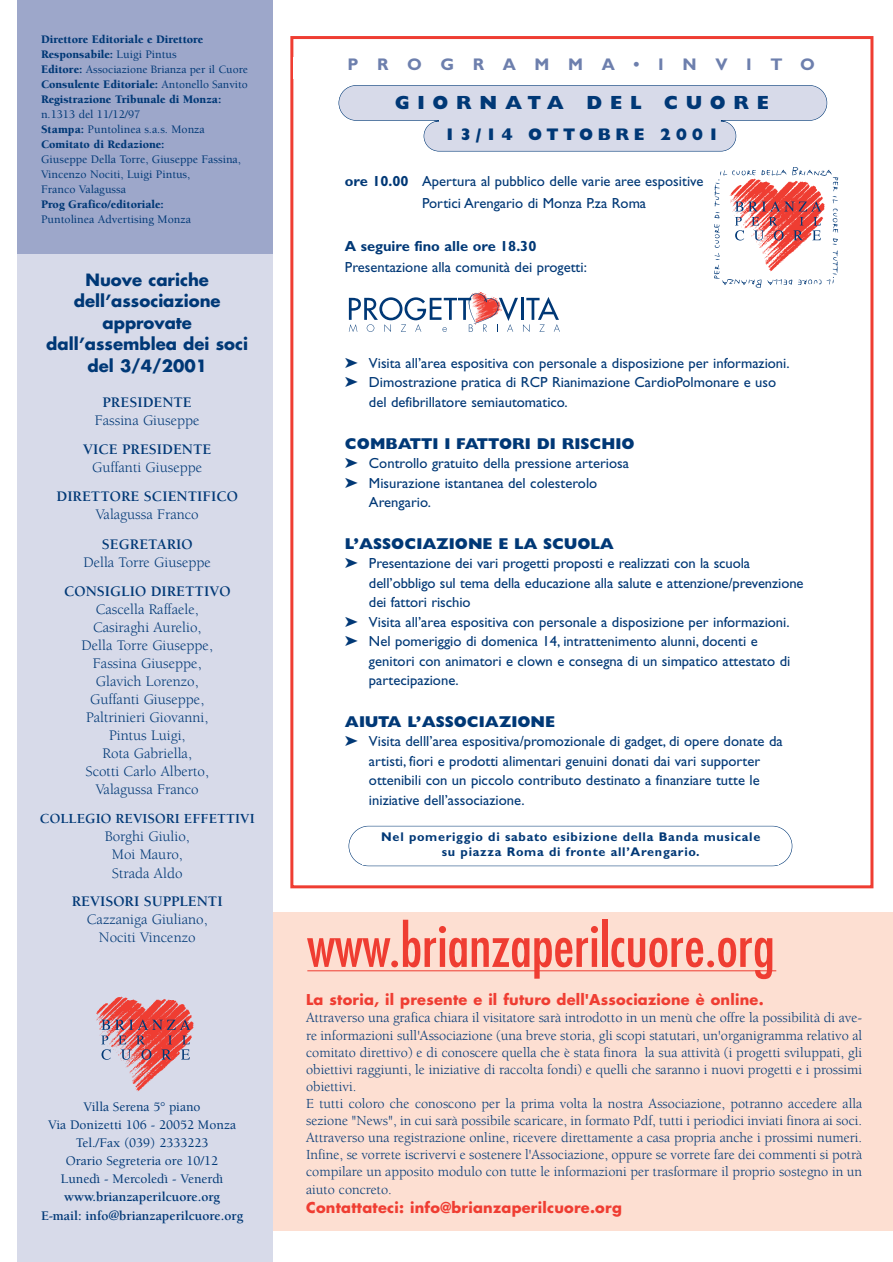
<style>
.page{position:relative;width:893px;height:1262px;background:#fff}
.page>*{position:absolute;margin:0;border:0;box-sizing:border-box;transform-origin:0 0}
.t1{font:condensed 56.85px "Futura";color:#ef3d32}
.t2{font:800 19.2px "Gill Sans";letter-spacing:.405em;color:#003876}
.t3{font:800 16.8px "Gill Sans";letter-spacing:.27em;color:#003876}
.t4{font:700 16.8px "Gill Sans";letter-spacing:1.105em;color:#6d7fad}
.t5{font:700 16.5px/21.5px "Futura";color:#003876;text-align:center}
.t6{font:800 15.75px "Gill Sans";color:#003876}
.t7{font:15px/18px "Berkeley";color:#003876;text-align:center}
.t8{font:700 15px "Berkeley";color:#003876}
.t9{font:14.7px/19.5px "Gill Sans";color:#003876}
.t10{font:700 14.7px "Gill Sans";color:#003876}
.t11{font:700 14.55px "Futura";letter-spacing:.015em;color:#ef3d32}
.t12{font:14.25px/17.1px "Berkeley";color:#003876}
.t13{font:700 14.25px "Berkeley";color:#003876}
.t14{font:500 13.5px/18px "Berkeley";color:#003876;text-align:center}
.t15{font:700 13.5px/18px "Berkeley";color:#003876;text-align:center}
.t16{font:700 12.6px/15.1px "Gill Sans";letter-spacing:.055em;color:#003876;text-align:center}
.t17{font:500 11.85px/15px "Berkeley";color:#003876}
.t18{font:900 11.85px/15px "Berkeley";color:#003876}
.t19{font:500 11.55px "Berkeley";color:#003876}
.s1{font-weight:500}
.s2{font-weight:900;font-size:11.85px}
.s3{font-weight:500;font-size:11.55px}
.s4{font-weight:900}
.s5{font-weight:700}
</style>
<div class="page">
<div style="left:246px;top:912px;width:646px;height:319px;background:#fddfd2"></div>
<div style="left:18px;top:200px;width:255px;height:1062px;background:#d7dae9"></div>
<div style="left:18px;top:0;width:255px;height:254px;background:#9da7ca"></div>
<img style="left:96px;top:996px;width:98px;height:95px">
<svg style="left:101px;top:1019px;width:89px;height:40px"></svg>
<hr style="left:307px;top:970px;width:469px;height:1px;background:#ef3d32">
<div style="left:290px;top:36px;width:583px;height:852px;border:3px solid #ef3d32"></div>
<svg style="left:349px;top:293px;width:211px;height:39px"></svg>
<svg style="left:338px;top:85px;width:489px;height:66px"></svg>
<div style="left:293px;top:57px;width:575px;height:22px;background:#fff"></div>
<svg style="left:714px;top:167px;width:124px;height:121px"></svg>
<div style="left:348px;top:825px;width:444px;height:41px;border:1px solid #003876;border-radius:20px"></div>
<div style="left:363px;top:831px;width:415px;height:33px;background:#fff"></div>
<p class="t18" style="left:41px;top:32px;width:164px">Direttore Editoriale e Direttore<br>Responsabile: <span class="s1">Luigi Pintus</span></p>
<p class="t19" style="left:41px;top:64px;width:208px"><span class="s2">Editore:</span> Associazione Brianza per il Cuore</p>
<p class="t18" style="left:41px;top:77px;width:208px">Consulente Editoriale: <span class="s3">Antonello Sanvito<br></span>Registrazione Tribunale di Monza:</p>
<p class="t17" style="left:41px;top:107px;width:165px">n.1313 del 11/12/97<br><span class="s4">Stampa:</span> Puntolinea s.a.s. Monza<br><span class="s4">Comitato di Redazione:</span></p>
<p class="t17" style="left:41px;top:152px;width:201px">Giuseppe Della Torre, Giuseppe Fassina,<br>Vincenzo Nociti, Luigi Pintus,<br>Franco Valagussa</p>
<p class="t18" style="left:41px;top:197px;width:124px">Prog Grafico/editoriale:</p>
<p class="t17" style="left:41px;top:212px;width:151px">Puntolinea Advertising Monza</p>
<p class="t5" style="left:46px;top:270px;width:203px">Nuove cariche dell’associazione approvate dall’assemblea dei soci del 3/4/2001</p>
<p class="t8" style="left:103px;top:396px;width:91px">PRESIDENTE</p>
<p class="t7" style="left:95px;top:412px;width:106px">Fassina Giuseppe</p>
<p class="t8" style="left:83px;top:443px;width:130px">VICE PRESIDENTE</p>
<p class="t7" style="left:92px;top:460px;width:112px">Guffanti Giuseppe</p>
<p class="t8" style="left:56px;top:490px;width:183px">DIRETTORE SCIENTIFICO</p>
<p class="t7" style="left:96px;top:507px;width:104px">Valagussa Franco</p>
<p class="t8" style="left:102px;top:538px;width:92px">SEGRETARIO</p>
<p class="t7" style="left:83px;top:554px;width:129px">Della Torre Giuseppe</p>
<p class="t8" style="left:64px;top:585px;width:168px">CONSIGLIO DIRETTIVO</p>
<p class="t7" style="left:82px;top:602px;width:133px">Cascella Raffaele,<br>Casiraghi Aurelio,<br>Della Torre Giuseppe,<br>Fassina Giuseppe,<br>Glavich Lorenzo,<br>Guffanti Giuseppe,<br>Paltrinieri Giovanni,<br>Pintus Luigi,<br>Rota Gabriella,<br>Scotti Carlo Alberto,<br>Valagussa Franco</p>
<p class="t13" style="left:40px;top:813px;width:216px">COLLEGIO REVISORI EFFETTIVI</p>
<p class="t7" style="left:105px;top:828px;width:87px">Borghi Giulio,<br>Moi Mauro,<br>Strada Aldo</p>
<p class="t8" style="left:72px;top:896px;width:152px">REVISORI SUPPLENTI</p>
<p class="t7" style="left:87px;top:912px;width:122px">Cazzaniga Giuliano,<br>Nociti Vincenzo</p>
<p class="t14" style="left:48px;top:1099px;width:189px">Villa Serena 5° piano<br>Via Donizetti 106 - 20052 Monza<br>Tel./Fax (039) 2333223<br>Orario Segreteria ore 10/12<br>Lunedì - Mercoledì - Venerdì</p>
<p class="t15" style="left:41px;top:1189px;width:204px">www.brianzaperilcuore.org<br>E-mail: info@brianzaperilcuore.org</p>
<p class="t4" style="left:347px;top:59px;width:469px">PROGRAMMA•INVITO</p>
<h2 class="t2" style="left:394px;top:96px;width:376px">GIORNATA DEL CUORE</h2>
<p class="t3" style="left:444px;top:129px;width:276px">13/14 OTTOBRE 2001</p>
<p class="t9" style="left:422px;top:172px;width:283px;line-height:21.3px;text-indent:-77px"><span class="s5">ore 10.00</span> Apertura al pubblico delle varie aree espositive<br>Portici Arengario di Monza P.za Roma</p>
<p class="t10" style="left:345px;top:240px;width:193px">A seguire fino alle ore 18.30</p>
<p class="t9" style="left:345px;top:259px;width:243px">Presentazione alla comunità dei progetti:</p>
<p class="t9" style="left:345px;top:355px;width:446px">➤ Visita all’area espositiva con personale a disposizione per informazioni.</p>
<p class="t9" style="left:345px;top:374px;width:433px">➤ Dimostrazione pratica di RCP Rianimazione CardioPolmonare e uso</p>
<p class="t9" style="left:369px;top:394px;width:200px">del defibrillatore semiautomatico.</p>
<p class="t6" style="left:345px;top:438px;width:291px">COMBATTI I FATTORI DI RISCHIO</p>
<p class="t9" style="left:345px;top:455px;width:285px">➤ Controllo gratuito della pressione arteriosa</p>
<p class="t9" style="left:345px;top:474px;width:254px">➤ Misurazione istantanea del colesterolo</p>
<p class="t9" style="left:369px;top:494px;width:63px">Arengario.</p>
<p class="t6" style="left:345px;top:538px;width:270px">L’ASSOCIAZIONE E LA SCUOLA</p>
<p class="t9" style="left:345px;top:555px;width:407px">➤ Presentazione dei vari progetti proposti e realizzati con la scuola</p>
<p class="t9" style="left:369px;top:574px;width:436px">dell’obbligo sul tema della educazione alla salute e attenzione/prevenzione</p>
<p class="t9" style="left:369px;top:594px;width:103px">dei fattori rischio</p>
<p class="t9" style="left:345px;top:613px;width:446px">➤ Visita all’area espositiva con personale a disposizione per informazioni.</p>
<p class="t9" style="left:345px;top:633px;width:414px">➤ Nel pomeriggio di domenica 14, intrattenimento alunni, docenti e</p>
<p class="t9" style="left:369px;top:652px;width:423px">genitori con animatori e clown e consegna di un simpatico attestato di</p>
<p class="t9" style="left:369px;top:672px;width:91px">partecipazione.</p>
<p class="t6" style="left:345px;top:716px;width:212px">AIUTA L’ASSOCIAZIONE</p>
<p class="t9" style="left:369px;top:733px;width:415px;text-indent:-24px">➤ Visita delll’area espositiva/promozionale di gadget, di opere donate da artisti, fiori e prodotti alimentari genuini donati dai vari supporter ottenibili con un piccolo contributo destinato a finanziare tutte le iniziative dell’associazione.</p>
<p class="t16" style="left:381px;top:830px;width:380px">Nel pomeriggio di sabato esibizione della Banda musicale su piazza Roma di fronte all’Arengario.</p>
<h1 class="t1" style="left:307px;top:919px;width:469px">www.brianzaperilcuore.org</h1>
<p class="t11" style="left:306px;top:993px;width:459px">La storia, il presente e il futuro dell'Associazione è online.</p>
<p class="t12" style="left:306px;top:1010px;width:557px">Attraverso una grafica chiara il visitatore sarà introdotto in un menù che offre la possibilità di ave&shy;re informazioni sull'Associazione (una breve storia, gli scopi statutari, un'organigramma relativo al comitato direttivo) e di conoscere quella che è stata finora la sua attività (i progetti sviluppati, gli obiettivi raggiunti, le iniziative di raccolta fondi) e quelli che saranno i nuovi progetti e i prossimi obiettivi.<br>E tutti coloro che conoscono per la prima volta la nostra Associazione, potranno accedere alla sezione "News", in cui sarà possibile scaricare, in formato Pdf, tutti i periodici inviati finora ai soci.<br>Attraverso una registrazione online, ricevere direttamente a casa propria anche i prossimi numeri.<br>Infine, se vorrete iscrivervi e sostenere l'Associazione, oppure se vorrete fare dei commenti si potrà compilare un apposito modulo con tutte le informazioni per trasformare il proprio sostegno in un aiuto concreto.</p>
<p class="t11" style="left:306px;top:1200px;width:317px">Contattateci: info@brianzaperilcuore.org</p>
</div>
